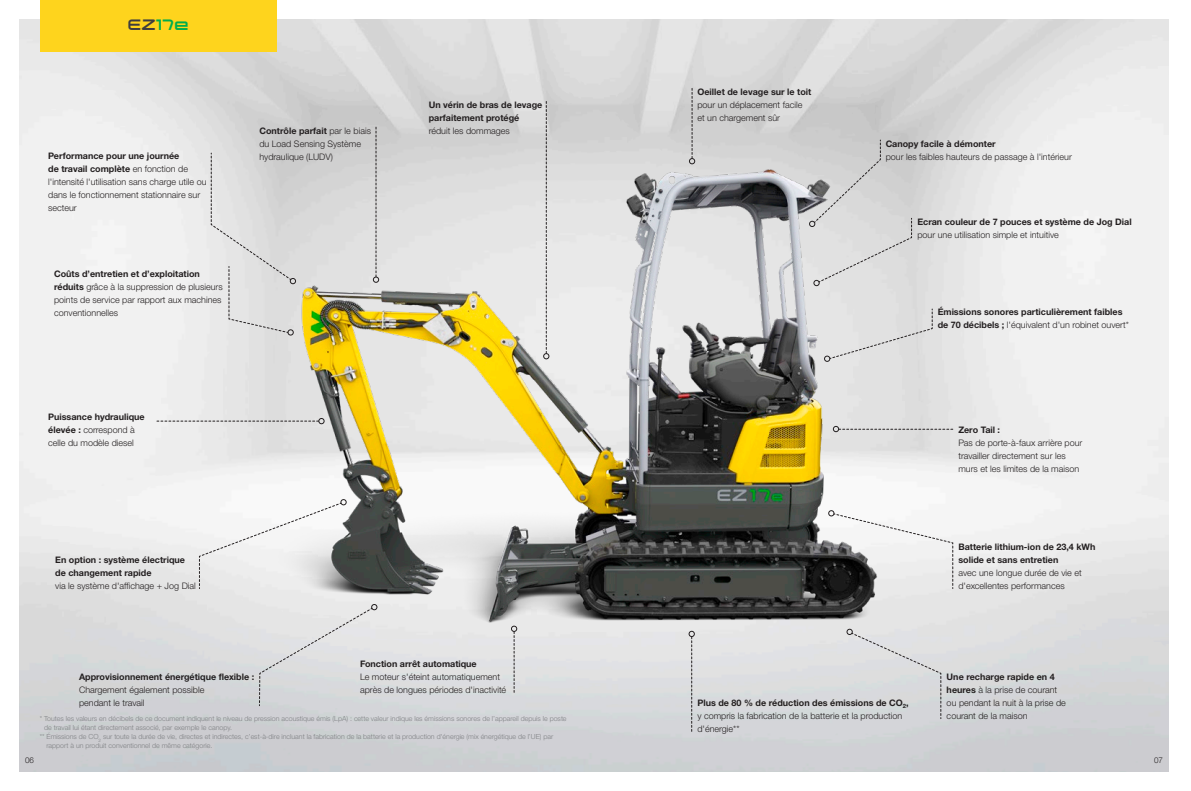
<style>
.page{position:relative;width:1191px;height:791px;background:#fff}
.page>*{position:absolute;margin:0;border:0;box-sizing:border-box;transform-origin:0 0}
.t1{font:16px "Wacker Neuson";color:#00ad4c}
.t2{font:300 9px/13px "Helvetica Neue LTW1 G";color:#231f20}
.t3{font:700 9px/13px "Helvetica Neue LTW1 G";color:#231f20}
.t4{font:300 8px "Helvetica Neue LTW1 G";color:#231f20}
.t5{font:300 7px "Helvetica Neue LTW1 G";color:#808285}
.s1{color:#3e3e3f}
.s2{font-weight:700}
.s3{font-weight:300}
</style>
<div class="page">
<img style="left:20px;top:20px;width:1148px;height:751px">
<div style="left:199px;top:499px;width:61px;height:90px;background:#f1f1f1"></div>
<div style="left:923px;top:629px;width:18px;height:90px;background:#d9dbdd"></div>
<div style="left:923px;top:510px;width:30px;height:79px;background:#f1f1f1"></div>
<svg style="left:923px;top:308px;width:10px;height:54px"></svg>
<svg style="left:211px;top:153px;width:49px;height:182px;background:#e0e0e0"></svg>
<svg style="left:923px;top:426px;width:29px;height:6px"></svg>
<svg style="left:157px;top:418px;width:103px;height:6px"></svg>
<img style="left:260px;top:89px;width:663px;height:663px">
<div style="left:40px;top:0;width:236px;height:51px;background:#fed41d"></div>
<h1 class="t1" style="left:127px;top:18px;width:63px"><span class="s1">EZ</span>17e</h1>
<p class="t2" style="left:48px;top:150px;width:160px"><span class="s2">Performance pour une journée<br>de travail complète</span> en fonction de l'intensité l'utilisation sans charge utile ou dans le fonctionnement stationnaire sur secteur</p>
<p class="t2" style="left:54px;top:267px;width:170px"><span class="s2">Coûts d’entretien et d’exploitation réduits</span> grâce à la suppression de plusieurs points de service par rapport aux machines conventionnelles</p>
<p class="t2" style="left:48px;top:410px;width:98px"><span class="s2">Puissance hydraulique élevée :</span> correspond à celle du modèle diesel</p>
<p class="t3" style="left:55px;top:553px;width:131px">En option : système électrique de changement rapide</p>
<p class="t2" style="left:55px;top:579px;width:142px">via le système d'affichage + Jog Dial</p>
<p class="t3" style="left:429px;top:98px;width:115px">Un vérin de bras de levage parfaitement protégé</p>
<p class="t3" style="left:697px;top:85px;width:115px">Oeillet de levage sur le toit</p>
<p class="t2" style="left:697px;top:98px;width:107px">pour un déplacement facile et un chargement sûr</p>
<p class="t3" style="left:259px;top:124px;width:113px">Contrôle parfait <span class="s3">par le biais</span></p>
<p class="t2" style="left:429px;top:124px;width:83px">réduit les dommages</p>
<p class="t2" style="left:259px;top:137px;width:103px">du Load Sensing Système hydraulique (LUDV)</p>
<p class="t3" style="left:885px;top:137px;width:111px">Canopy facile à démonter</p>
<p class="t2" style="left:885px;top:150px;width:188px">pour les faibles hauteurs de passage à l'intérieur</p>
<p class="t3" style="left:917px;top:215px;width:216px">Ecran couleur de 7 pouces et système de Jog Dial</p>
<p class="t2" style="left:917px;top:228px;width:143px">pour une utilisation simple et intuitive</p>
<p class="t3" style="left:937px;top:306px;width:193px">Émissions sonores particulièrement faibles de 70 décibels ; <span class="s3">l'équivalent d'un robinet ouvert*</span></p>
<p class="t3" style="left:958px;top:423px;width:43px">Zero Tail :</p>
<p class="t2" style="left:958px;top:436px;width:125px">Pas de porte-à-faux arrière pour travailler directement sur les murs et les limites de la maison</p>
<p class="t3" style="left:958px;top:540px;width:138px">Batterie lithium-ion de 23,4 kWh solide et sans entretien</p>
<p class="t2" style="left:958px;top:566px;width:125px">avec une longue durée de vie et d'excellentes performances</p>
<p class="t3" style="left:79px;top:670px;width:177px">Approvisionnement énergétique flexible :</p>
<p class="t2" style="left:79px;top:683px;width:127px">Chargement également possible pendant le travail</p>
<p class="t3" style="left:360px;top:657px;width:118px">Fonction arrêt automatique</p>
<p class="t2" style="left:360px;top:670px;width:148px">Le moteur s'éteint automatiquement après de longues périodes d'inactivité</p>
<p class="t5" style="left:40px;top:715px;width:528px">* Toutes les valeurs en décibels de ce document indiquent le niveau de pression acoustique émis (LpA) : cette valeur indique les émissions sonores de l’appareil depuis le poste</p>
<p class="t5" style="left:44px;top:724px;width:190px">de travail lui étant directement associé, par exemple le canopy.</p>
<p class="t5" style="left:40px;top:733px;width:515px">** Émissions de CO<sub>2</sub> sur toute la durée de vie, directes et indirectes, c’est-à-dire incluant la fabrication de la batterie et la production d'énergie (mix énergétique de l’UE) par</p>
<p class="t5" style="left:47px;top:742px;width:167px">rapport à un produit conventionnel de même catégorie.</p>
<p class="t2" style="left:697px;top:696px;width:213px"><span class="s2">Plus de 80 % de réduction des émissions de CO</span><sub>2</sub><span class="s2">, </span>y compris la fabrication de la batterie et la production d'énergie**</p>
<p class="t2" style="left:946px;top:670px;width:121px"><span class="s2">Une recharge rapide en 4 heures</span> à la prise de courant ou pendant la nuit à la prise de courant de la maison</p>
<p class="t4" style="left:25px;top:755px;width:10px">06</p>
<p class="t4" style="left:1154px;top:755px;width:10px">07</p>
</div>
